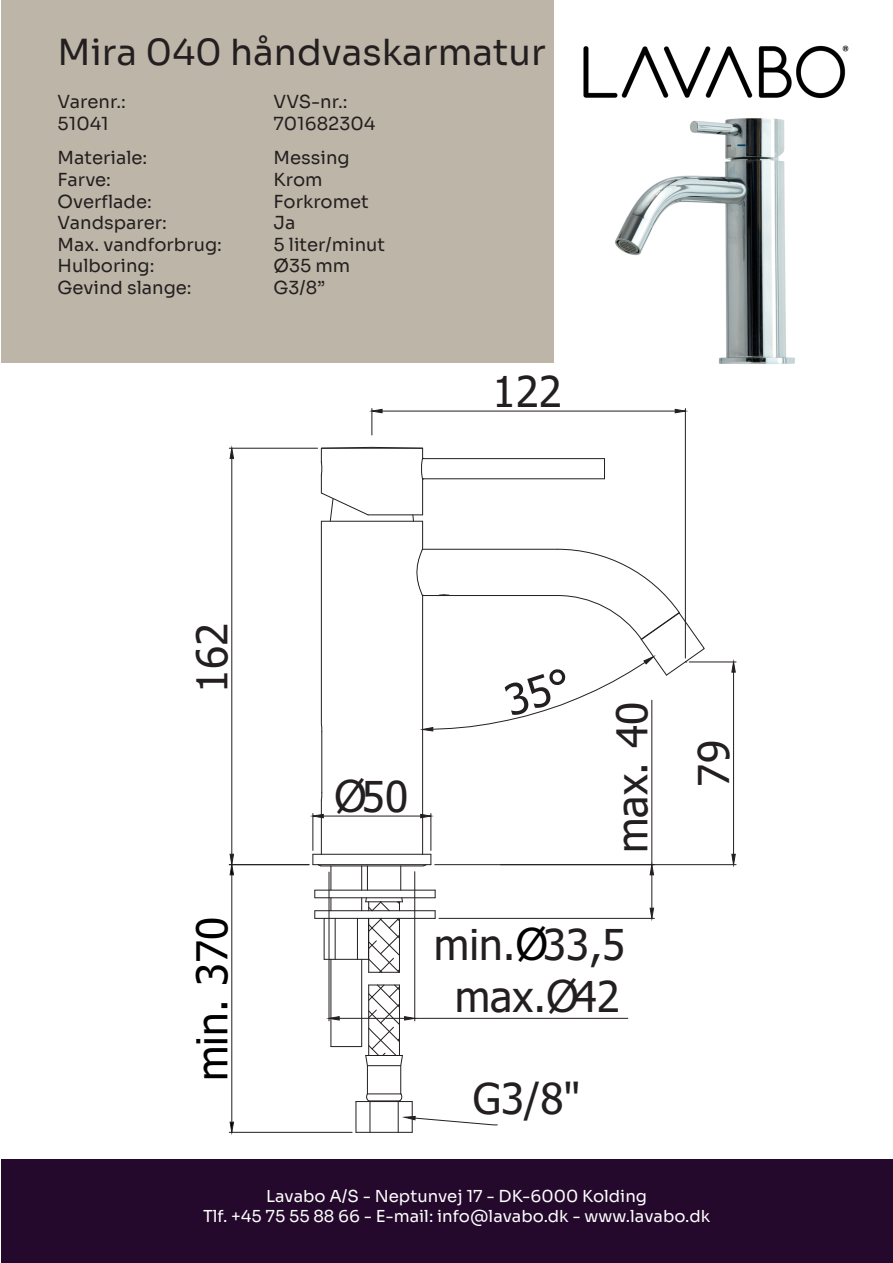
<style>
.page{position:relative;width:893px;height:1263px;background:#fff}
.page>*{position:absolute;margin:0;border:0;box-sizing:border-box;transform-origin:0 0}
.t1{font:42.3px/81.8px "Tahoma";color:#231f20}
.t2{font:42.3px "Tahoma";color:#000002}
.t3{font:36px "Sora";color:#231f20}
.t4{font:18px "Sora";color:#231f20}
.t5{font:16.5px/19.8px "Sora";color:#fff;text-align:center}
.s1{font-family:"Myriad Pro";font-size:47.7px}
.s2{font-family:"Myriad Pro";font-size:47.7px;color:#000002}
</style>
<div class="page">
<div style="left:1px;top:1160px;width:892px;height:103px;background:#24092c"></div>
<div style="left:1px;top:0;width:552px;height:362px;background:#bdb5a7"></div>
<img style="left:583px;top:45px;width:266px;height:54px">
<svg style="left:368px;top:919px;width:32px;height:54px"></svg>
<hr style="left:229px;top:1132px;width:123px;height:1px;background:#231f20">
<hr style="left:232px;top:875px;width:1px;height:247px;background:#231f20">
<svg style="left:229px;top:1121px;width:5px;height:12px"></svg>
<hr style="left:435px;top:864px;width:219px;height:1px;background:#231f20">
<hr style="left:439px;top:918px;width:215px;height:1px;background:#231f20">
<hr style="left:652px;top:875px;width:1px;height:33px;background:#231f20">
<hr style="left:652px;top:700px;width:1px;height:165px;background:#231f20">
<svg style="left:649px;top:907px;width:5px;height:12px"></svg>
<svg style="left:649px;top:865px;width:5px;height:10px"></svg>
<hr style="left:369px;top:972px;width:30px;height:1px;background:#231f20">
<hr style="left:356px;top:1101px;width:56px;height:1px;background:#231f20">
<hr style="left:356px;top:1132px;width:56px;height:1px;background:#231f20">
<hr style="left:315px;top:918px;width:120px;height:1px;background:#231f20">
<hr style="left:412px;top:1101px;width:1px;height:31px;background:#231f20">
<hr style="left:398px;top:1101px;width:1px;height:31px;background:#231f20">
<hr style="left:399px;top:918px;width:1px;height:54px;background:#231f20">
<hr style="left:370px;top:1101px;width:1px;height:31px;background:#231f20">
<hr style="left:356px;top:1101px;width:1px;height:31px;background:#231f20">
<hr style="left:331px;top:959px;width:1px;height:87px;background:#231f20">
<hr style="left:361px;top:959px;width:1px;height:87px;background:#231f20">
<hr style="left:331px;top:1046px;width:31px;height:1px;background:#231f20">
<hr style="left:324px;top:959px;width:44px;height:1px;background:#231f20">
<hr style="left:368px;top:918px;width:1px;height:54px;background:#231f20">
<hr style="left:357px;top:918px;width:1px;height:41px;background:#231f20">
<hr style="left:324px;top:918px;width:1px;height:41px;background:#231f20">
<hr style="left:335px;top:918px;width:1px;height:41px;background:#231f20">
<hr style="left:689px;top:662px;width:47px;height:1px;background:#231f20">
<hr style="left:500px;top:864px;width:236px;height:1px;background:#231f20">
<hr style="left:733px;top:672px;width:1px;height:182px;background:#231f20">
<svg style="left:731px;top:661px;width:5px;height:12px"></svg>
<svg style="left:731px;top:853px;width:5px;height:12px"></svg>
<hr style="left:366px;top:901px;width:36px;height:1px;background:#231f20">
<hr style="left:685px;top:408px;width:1px;height:250px;background:#231f20">
<hr style="left:382px;top:411px;width:293px;height:1px;background:#231f20">
<svg style="left:674px;top:409px;width:12px;height:4px"></svg>
<svg style="left:371px;top:408px;width:12px;height:27px"></svg>
<hr style="left:315px;top:910px;width:120px;height:1px;background:#231f20">
<hr style="left:313px;top:854px;width:118px;height:1px;background:#231f20">
<hr style="left:313px;top:864px;width:118px;height:1px;background:#231f20">
<hr style="left:321px;top:866px;width:102px;height:1px;background:#231f20">
<hr style="left:315px;top:890px;width:120px;height:1px;background:#231f20">
<hr style="left:315px;top:897px;width:120px;height:1px;background:#231f20">
<hr style="left:329px;top:872px;width:1px;height:149px;background:#231f20">
<hr style="left:414px;top:872px;width:1px;height:149px;background:#231f20">
<hr style="left:415px;top:1018px;width:213px;height:1px;background:#231f20">
<hr style="left:339px;top:1018px;width:66px;height:1px;background:#231f20">
<svg style="left:328px;top:1016px;width:12px;height:5px"></svg>
<svg style="left:365px;top:984px;width:50px;height:118px"></svg>
<hr style="left:431px;top:813px;width:1px;height:37px;background:#231f20">
<hr style="left:313px;top:813px;width:1px;height:37px;background:#231f20">
<hr style="left:323px;top:816px;width:98px;height:1px;background:#231f20">
<svg style="left:420px;top:814px;width:12px;height:4px"></svg>
<svg style="left:312px;top:814px;width:12px;height:4px"></svg>
<hr style="left:422px;top:595px;width:1px;height:259px;background:#231f20">
<svg style="left:423px;top:854px;width:9px;height:12px"></svg>
<svg style="left:400px;top:866px;width:1px;height:24px"></svg>
<svg style="left:397px;top:897px;width:6px;height:14px"></svg>
<hr style="left:229px;top:864px;width:80px;height:1px;background:#231f20">
<hr style="left:229px;top:448px;width:89px;height:1px;background:#231f20">
<hr style="left:232px;top:458px;width:1px;height:396px;background:#231f20">
<svg style="left:229px;top:853px;width:5px;height:22px"></svg>
<svg style="left:229px;top:447px;width:5px;height:12px"></svg>
<hr style="left:322px;top:731px;width:1px;height:62px;background:#231f20">
<hr style="left:321px;top:800px;width:1px;height:54px;background:#231f20">
<svg style="left:361px;top:866px;width:7px;height:24px"></svg>
<svg style="left:361px;top:897px;width:29px;height:14px"></svg>
<svg style="left:331px;top:866px;width:1px;height:24px"></svg>
<svg style="left:331px;top:898px;width:1px;height:13px"></svg>
<svg style="left:313px;top:854px;width:8px;height:12px"></svg>
<svg style="left:404px;top:1116px;width:93px;height:9px"></svg>
<img style="left:615px;top:118px;width:180px;height:246px">
<svg style="left:321px;top:447px;width:384px;height:285px"></svg>
<h2 class="t3" style="left:58px;top:22px;width:490px">Mira 040 håndvaskarmatur</h2>
<p class="t4" style="left:58px;top:87px;width:70px">Varenr.:</p>
<p class="t4" style="left:274px;top:87px;width:75px">VVS-nr.:</p>
<p class="t4" style="left:58px;top:109px;width:53px">51041</p>
<p class="t4" style="left:274px;top:109px;width:103px">701682304</p>
<p class="t4" style="left:58px;top:143px;width:91px">Materiale:</p>
<p class="t4" style="left:274px;top:143px;width:78px">Messing</p>
<p class="t4" style="left:58px;top:165px;width:55px">Farve:</p>
<p class="t4" style="left:274px;top:165px;width:51px">Krom</p>
<p class="t4" style="left:58px;top:186px;width:96px">Overflade:</p>
<p class="t4" style="left:274px;top:186px;width:97px">Forkromet</p>
<p class="t4" style="left:58px;top:208px;width:111px">Vandsparer:</p>
<p class="t4" style="left:274px;top:208px;width:23px">Ja</p>
<p class="t4" style="left:58px;top:229px;width:166px">Max. vandforbrug:</p>
<p class="t4" style="left:274px;top:229px;width:113px">5 liter/minut</p>
<p class="t4" style="left:58px;top:251px;width:98px">Hulboring:</p>
<p class="t4" style="left:274px;top:251px;width:78px">Ø35 mm</p>
<p class="t4" style="left:58px;top:273px;width:136px">Gevind slange:</p>
<p class="t4" style="left:274px;top:273px;width:53px">G3/8”</p>
<h1 class="t1" style="left:173px;top:692px;width:71px;rotate:-90deg">162</h1>
<h1 class="t2" style="left:184px;top:1081px;width:166px;rotate:-90deg">min. 370</h1>
<h1 class="t1" style="left:493px;top:353px;width:71px">122</h1>
<h1 class="t1" style="left:334px;top:758px;width:75px"><span class="s1">Ø</span>50</h1>
<h1 class="t1" style="left:593px;top:786px;width:86px;text-indent:-67px;rotate:-90deg">max. 40<br>79</h1>
<h1 class="t1" style="left:434px;top:921px;width:193px;line-height:52.1px;text-align:center">min.<span class="s2">Ø</span>33,5 max.<span class="s1">Ø</span>42</h1>
<h1 class="t1" style="left:473px;top:1060px;width:109px">G3/8"</h1>
<p class="t5" style="left:203px;top:1184px;width:509px">Lavabo A/S - Neptunvej 17 - DK-6000 Kolding<br>Tlf. +45 75 55 88 66 - E-mail: info@lavabo.dk - www.lavabo.dk</p>
</div>
